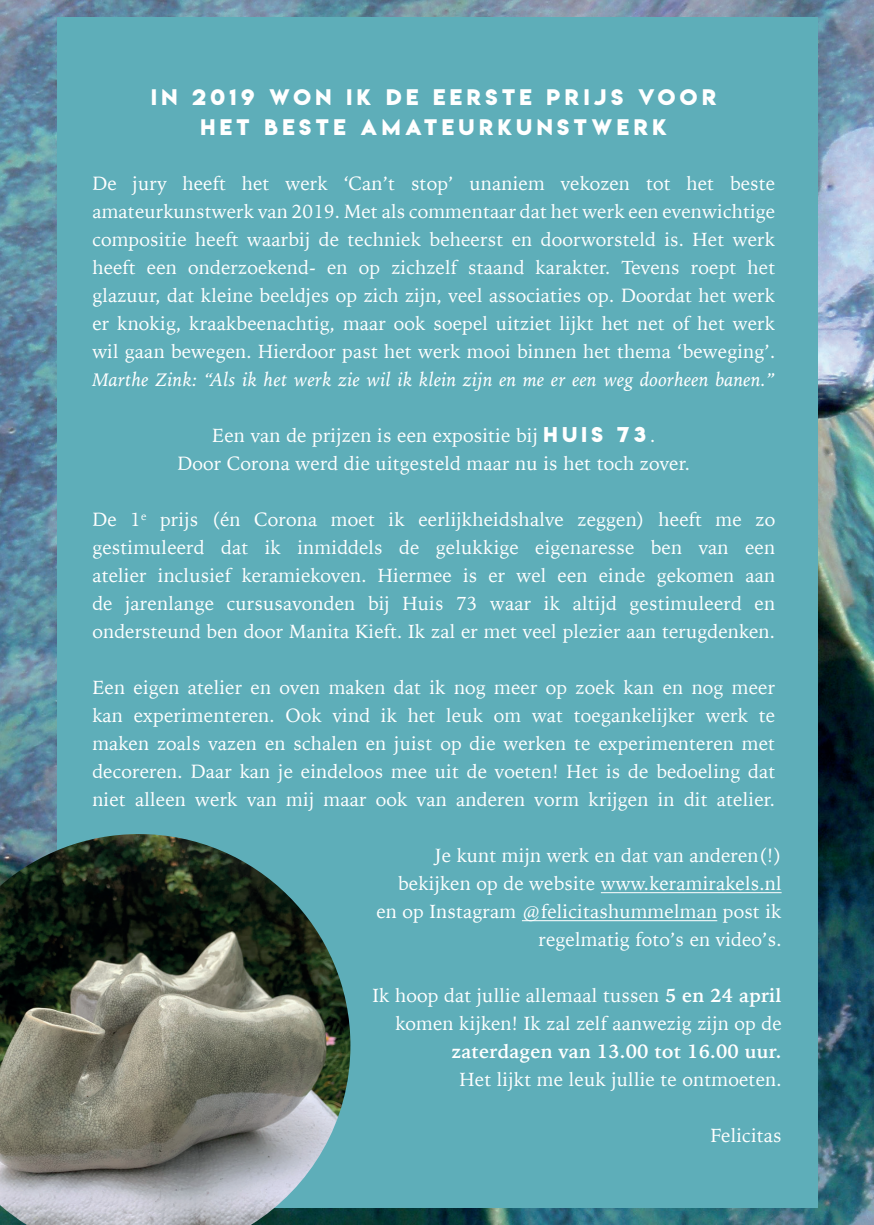
<style>
.page{position:relative;width:874px;height:1225px;background:#fff}
.page>*{position:absolute;margin:0;border:0;box-sizing:border-box;transform-origin:0 0}
.t1{font:20px/30px "Lemon Milkbold";letter-spacing:.225em;color:#fff;text-align:center}
.t2{font:19px/28px "Iowan Old Style";letter-spacing:.01em;color:#fff;text-align:justify}
.t3{font:italic 19px "Iowan Old Style";letter-spacing:.01em;color:#fff}
.t4{font:700 19px "Iowan Old Style";letter-spacing:.01em;color:#fff}
.s1{font-family:"Lemon Milkbold"}
.s2{font-weight:700}
</style>
<div class="page">
<img style="left:0;top:0;width:873px;height:1225px">
<div style="left:57px;top:17px;width:759px;height:1191px;background:#5eaeb9"></div>
<img style="left:0;top:834px;width:350px;height:391px">
<hr style="left:600px;top:892px;width:181px;height:1px;background:#fff">
<hr style="left:521px;top:920px;width:196px;height:1px;background:#fff">
<p class="t1" style="left:151px;top:82px;width:566px">IN 2019 WON IK DE EERSTE PRIJS VOOR<br>HET BESTE AMATEURKUNSTWERK</p>
<p class="t2" style="left:92px;top:169px;width:684px">De jury heeft het werk ‘Can’t stop’ unaniem vekozen tot het beste amateurkunstwerk van 2019. Met als commentaar dat het werk een evenwichtige compositie heeft waarbij de techniek beheerst en doorworsteld is. Het werk heeft een onderzoekend- en op zichzelf staand karakter. Tevens roept het glazuur, dat kleine beeldjes op zich zijn, veel associaties op. Doordat het werk er knokig, kraakbeenachtig, maar ook soepel uitziet lijkt het net of het werk wil gaan bewegen. Hierdoor past het werk mooi binnen het thema ‘beweging’.</p>
<p class="t3" style="left:92px;top:363px;width:684px">Marthe Zink: “Als ik het werk zie wil ik klein zijn en me er een weg doorheen banen.”</p>
<p class="t2" style="left:177px;top:421px;width:514px;text-align:center">Een van de prijzen is een expositie bij <span class="s1">H U I S 7 3</span> .<br>Door Corona werd die uitgesteld maar nu is het toch zover.</p>
<p class="t2" style="left:92px;top:505px;width:684px">De 1<sup>e</sup> prijs (én Corona moet ik eerlijkheidshalve zeggen) heeft me zo gestimuleerd dat ik inmiddels de gelukkige eigenaresse ben van een atelier inclusief keramiekoven. Hiermee is er wel een einde gekomen aan de jarenlange cursusavonden bij Huis 73 waar ik altijd gestimuleerd en ondersteund ben door Manita Kieft. Ik zal er met veel plezier aan terugdenken.</p>
<p class="t2" style="left:92px;top:673px;width:684px">Een eigen atelier en oven maken dat ik nog meer op zoek kan en nog meer kan experimenteren. Ook vind ik het leuk om wat toegankelijker werk te maken zoals vazen en schalen en juist op die werken te experimenteren met decoreren. Daar kan je eindeloos mee uit de voeten! Het is de bedoeling dat niet alleen werk van mij maar ook van anderen vorm krijgen in dit atelier.</p>
<p class="t2" style="left:376px;top:841px;width:406px;text-align:right">Je kunt mijn werk en dat van anderen(!) bekijken op de website www.keramirakels.nl en op Instagram @felicitashummelman post ik regelmatig foto’s en video’s.</p>
<p class="t2" style="left:372px;top:981px;width:410px;text-align:right">Ik hoop dat jullie allemaal tussen <span class="s2">5 en 24 april </span>komen kijken! Ik zal zelf aanwezig zijn op de</p>
<p class="t4" style="left:451px;top:1034px;width:331px">zaterdagen van 13.00 tot 16.00 uur.</p>
<p class="t2" style="left:459px;top:1065px;width:323px">Het lijkt me leuk jullie te ontmoeten.</p>
<p class="t2" style="left:710px;top:1121px;width:72px">Felicitas</p>
</div>
